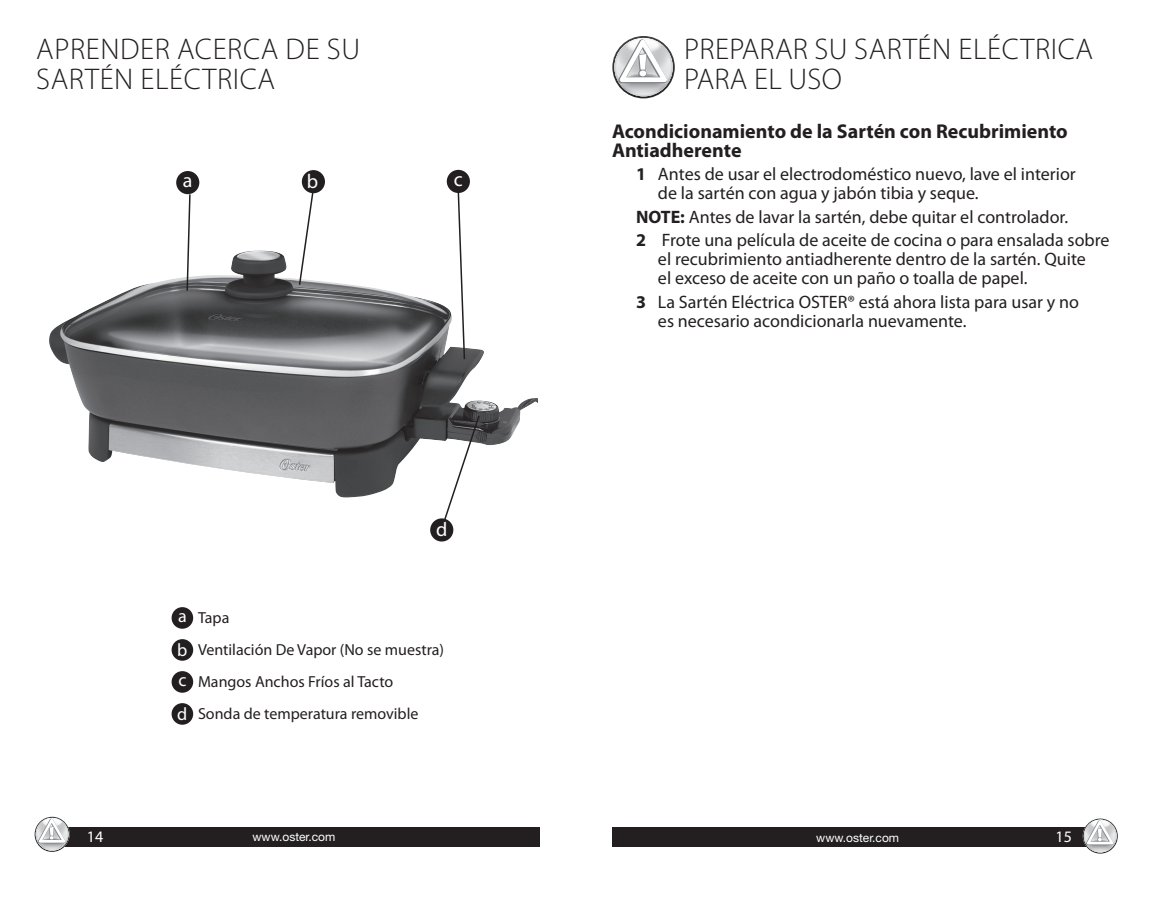
<style>
.page{position:relative;width:1152px;height:900px;background:#fff}
.page>*{position:absolute;margin:0;border:0;box-sizing:border-box;transform-origin:0 0}
.t1{font:300 30px/30px "Myriad Pro";letter-spacing:.02em;color:#231f20}
.t2{font:700 20px/19px "Myriad Pro";color:#231f20}
.t3{font:20px "Myriad Pro";color:#fff}
.t4{font:18px/19px "Myriad Pro";color:#231f20}
.t5{font:18px/30px "Myriad Pro";color:#fff}
.t6{font:16px/32px "Myriad Pro";color:#231f20}
.t7{font:16px "Myriad Pro";color:#fff}
.t8{font:12px "Helvetica Neue";color:#fff}
.s1{font-weight:700}
.s2{font-size:18px;color:#fff}
</style>
<div class="page">
<div style="left:48px;top:827px;width:492px;height:19px;background:#231f20"></div>
<div style="left:612px;top:827px;width:491px;height:20px;background:#231f20"></div>
<svg style="left:1083px;top:819px;width:35px;height:35px"></svg>
<svg style="left:35px;top:817px;width:35px;height:35px"></svg>
<svg style="left:612px;top:36px;width:63px;height:62px"></svg>
<div style="left:172px;top:607px;width:21px;height:22px;background:#231f20;border-radius:50%"></div>
<div style="left:172px;top:639px;width:21px;height:22px;background:#231f20;border-radius:50%"></div>
<div style="left:172px;top:671px;width:21px;height:22px;background:#231f20;border-radius:50%"></div>
<div style="left:172px;top:703px;width:21px;height:22px;background:#231f20;border-radius:50%"></div>
<div style="left:176px;top:171px;width:23px;height:23px;background:#231f20;border-radius:50%"></div>
<div style="left:430px;top:518px;width:23px;height:24px;background:#231f20;border-radius:50%"></div>
<img style="left:49px;top:253px;width:489px;height:245px">
<svg style="left:186px;top:193px;width:5px;height:99px"></svg>
<svg style="left:442px;top:414px;width:39px;height:110px"></svg>
<div style="left:302px;top:170px;width:23px;height:23px;background:#231f20;border-radius:50%"></div>
<svg style="left:457px;top:191px;width:9px;height:170px"></svg>
<svg style="left:298px;top:190px;width:17px;height:96px"></svg>
<div style="left:447px;top:170px;width:23px;height:23px;background:#231f20;border-radius:50%"></div>
<h1 class="t1" style="left:36px;top:33px;width:325px">APRENDER ACERCA DE SU<br>SARTÉN ELÉCTRICA</h1>
<h1 class="t1" style="left:684px;top:33px;width:410px">PREPARAR SU SARTÉN ELÉCTRICA<br>PARA EL USO</h1>
<p class="t2" style="left:612px;top:121px;width:457px">Acondicionamiento de la Sartén con Recubrimiento<br>Antiadherente</p>
<p class="t4" style="left:658px;top:164px;width:419px;text-indent:-22px"><span class="s1">1</span> Antes de usar el electrodoméstico nuevo, lave el interior de la sartén con agua y jabón tibia y seque.</p>
<p class="t4" style="left:636px;top:204px;width:475px;line-height:23.6px"><span class="s1">NOTE:</span> Antes de lavar la sartén, debe quitar el controlador.<br><span class="s1">2</span> Frote una película de aceite de cocina o para ensalada sobre</p>
<p class="t4" style="left:658px;top:249px;width:429px">el recubrimiento antiadherente dentro de la sartén. Quite el exceso de aceite con un paño o toalla de papel.</p>
<p class="t4" style="left:658px;top:292px;width:423px;text-indent:-22px"><span class="s1">3</span> La Sartén Eléctrica OSTER® está ahora lista para usar y no es necesario acondicionarla nuevamente.</p>
<p class="t3" style="left:307px;top:169px;width:13px">b</p>
<p class="t3" style="left:454px;top:167px;width:10px">c</p>
<p class="t3" style="left:183px;top:168px;width:11px">a</p>
<p class="t3" style="left:436px;top:517px;width:13px">d</p>
<p class="t6" style="left:198px;top:602px;width:248px;text-indent:-20px"><span class="s2">a</span> Tapa<br>Ventilación De Vapor (No se muestra)<br>Mangos Anchos Fríos al Tacto<br>Sonda de temperatura removible</p>
<p class="t5" style="left:177px;top:634px;width:12px">b c</p>
<p class="t5" style="left:177px;top:698px;width:12px">d</p>
<p class="t7" style="left:87px;top:827px;width:18px">14</p>
<p class="t8" style="left:253px;top:830px;width:84px">www.oster.com</p>
<p class="t8" style="left:816px;top:830px;width:84px">www.oster.com</p>
<p class="t7" style="left:1056px;top:827px;width:18px">15</p>
</div>
